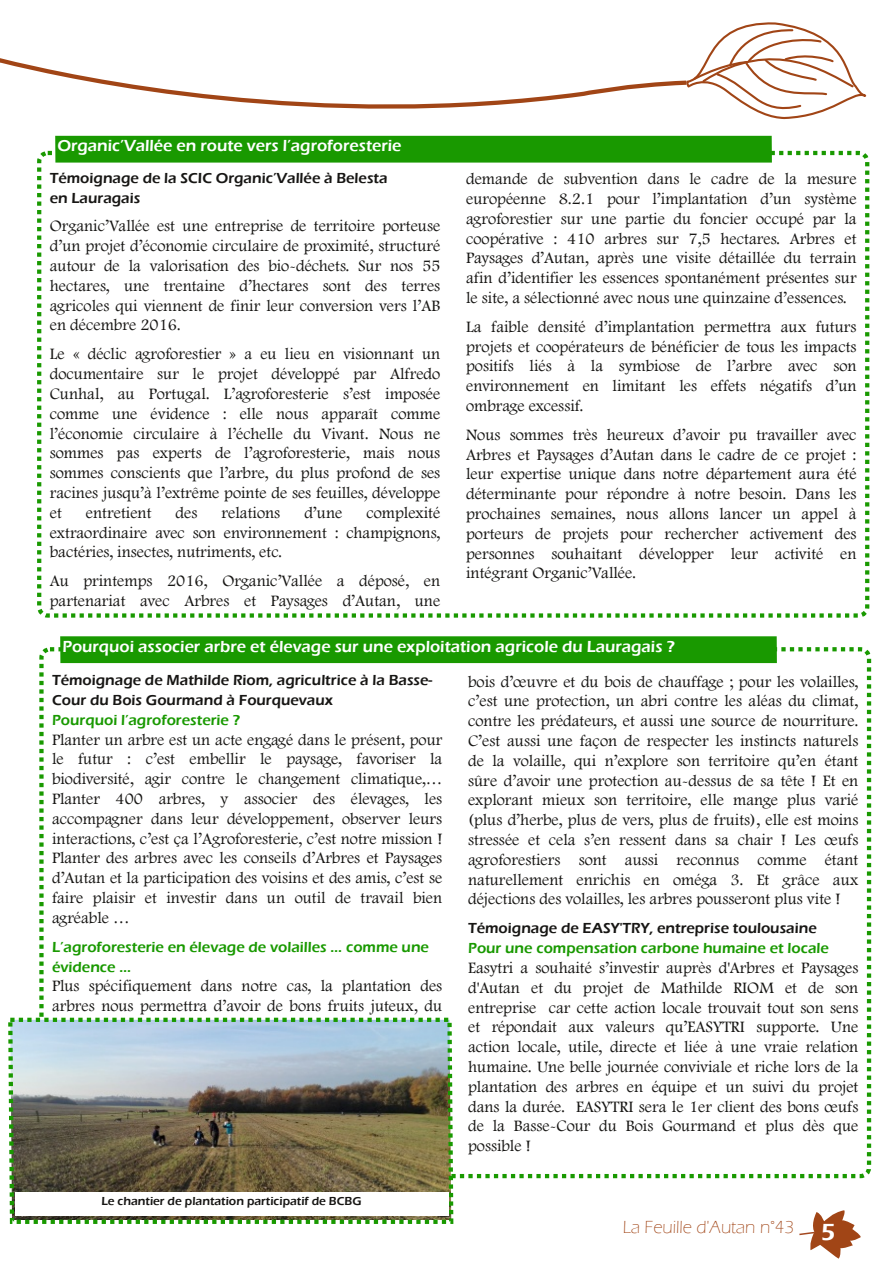
<style>
.page{position:relative;width:893px;height:1263px;background:#fff}
.page>*{position:absolute;margin:0;border:0;box-sizing:border-box;transform-origin:0 0}
.t1{font:300 18px "Eras ITC";color:#a14516}
.t2{font:16.5px/19.8px "Footlight MT Light";color:#171614;text-align:justify}
.t3{font:600 16.5px "Eras ITC";color:#fff}
.t4{font:600 15px/19.8px "Eras ITC";color:#171614}
.t5{font:600 15px/19.8px "Eras ITC";color:#199900}
.t6{font:600 12px "Eras ITC";color:#171614}
.s1{font-weight:600;font-size:24px;color:#fff}
</style>
<div class="page">
<svg style="left:799px;top:1210px;width:62px;height:48px"></svg>
<svg style="left:691px;top:22px;width:175px;height:97px"></svg>
<svg style="left:0;top:58px;width:691px;height:93px"></svg>
<div style="left:37px;top:151px;width:832px;height:467px;border:4px dashed #199900;border-radius:9px"></div>
<div style="left:55px;top:136px;width:717px;height:27px;background:#199900"></div>
<div style="left:60px;top:636px;width:717px;height:27px;background:#199900"></div>
<img style="left:8px;top:1015px;width:447px;height:209px">
<div style="left:15px;top:1191px;width:433px;height:24px;background:#fff"></div>
<p class="t3" style="left:57px;top:137px;width:346px">Organic’Vallée en route vers l’agroforesterie</p>
<p class="t4" style="left:50px;top:168px;width:339px">Témoignage de la SCIC Organic’Vallée à Belesta en Lauragais</p>
<p class="t2" style="left:50px;top:218px;width:392px">Organic’Vallée est une entreprise de territoire porteuse d’un projet d’économie circulaire de proximité, structuré autour de la valorisation des bio-déchets. Sur nos 55 hectares, une trentaine d’hectares sont des terres agricoles qui viennent de finir leur conversion vers l’AB en décembre 2016.</p>
<p class="t2" style="left:50px;top:345px;width:392px">Le « déclic agroforestier » a eu lieu en visionnant un documentaire sur le projet développé par Alfredo Cunhal, au Portugal. L’agroforesterie s’est imposée comme une évidence : elle nous apparaît comme l’économie circulaire à l’échelle du Vivant. Nous ne sommes pas experts de l’agroforesterie, mais nous sommes conscients que l’arbre, du plus profond de ses racines jusqu’à l’extrême pointe de ses feuilles, développe et</p>
<p class="t2" style="left:50px;top:504px;width:392px;text-indent:317px">complexité extraordinaire avec son environnement : champignons, bactéries, insectes, nutriments, etc.</p>
<p class="t2" style="left:50px;top:572px;width:392px">Au printemps 2016, Organic’Vallée a déposé, en partenariat avec Arbres et Paysages d’Autan, une</p>
<p class="t2" style="left:86px;top:504px;width:67px">entretient</p>
<p class="t2" style="left:176px;top:504px;width:23px">des</p>
<p class="t2" style="left:222px;top:504px;width:60px">relations</p>
<p class="t2" style="left:304px;top:504px;width:39px">d’une</p>
<p class="t2" style="left:466px;top:170px;width:392px">demande de subvention dans le cadre de la mesure européenne 8.2.1 pour l’implantation d’un système agroforestier sur une partie du foncier occupé par la coopérative : 410 arbres sur 7,5 hectares. Arbres et Paysages d’Autan, après une visite détaillée du terrain afin d’identifier les essences spontanément présentes sur le site, a sélectionné avec nous une quinzaine d’essences.</p>
<p class="t2" style="left:466px;top:318px;width:392px">La faible densité d’implantation permettra aux futurs projets et coopérateurs de bénéficier de tous les impacts positifs liés à la symbiose de l’arbre avec son environnement en limitant les effets négatifs d’un ombrage excessif.</p>
<p class="t2" style="left:466px;top:426px;width:392px">Nous sommes très heureux d’avoir pu travailler avec Arbres et Paysages d’Autan dans le cadre de ce projet : leur expertise unique dans notre département aura été déterminante pour répondre à notre besoin. Dans les prochaines semaines, nous allons lancer un appel à porteurs de projets pour rechercher activement des personnes souhaitant développer leur activité en intégrant Organic’Vallée.</p>
<p class="t3" style="left:62px;top:637px;width:614px">Pourquoi associer arbre et élevage sur une exploitation agricole du Lauragais ?</p>
<p class="t4" style="left:52px;top:670px;width:382px">Témoignage de Mathilde Riom, agricultrice à la Basse-<br>Cour du Bois Gourmand à Fourquevaux</p>
<p class="t5" style="left:52px;top:710px;width:190px">Pourquoi l’agroforesterie ?</p>
<p class="t2" style="left:52px;top:731px;width:392px">Planter un arbre est un acte engagé dans le présent, pour le futur : c’est embellir le paysage, favoriser la biodiversité, agir contre le changement climatique,… Planter 400 arbres, y associer des élevages, les accompagner dans leur développement, observer leurs interactions, c’est ça l’Agroforesterie, c’est notre mission !<br>Planter des arbres avec les conseils d’Arbres et Paysages d’Autan et la participation des voisins et des amis, c’est se faire plaisir et investir dans un outil de travail bien agréable …</p>
<p class="t5" style="left:52px;top:937px;width:378px">L’agroforesterie en élevage de volailles … comme une évidence …</p>
<p class="t2" style="left:52px;top:978px;width:392px">Plus spécifiquement dans notre cas, la plantation des arbres nous permettra d’avoir de bons fruits juteux, du</p>
<p class="t6" style="left:101px;top:1194px;width:262px">Le chantier de plantation participatif de BCBG</p>
<p class="t2" style="left:468px;top:673px;width:392px">bois d’œuvre et du bois de chauffage ; pour les volailles, c’est une protection, un abri contre les aléas du climat, contre les prédateurs, et aussi une source de nourriture.<br>C’est aussi une façon de respecter les instincts naturels de la volaille, qui n’explore son territoire qu’en étant sûre d’avoir une protection au-dessus de sa tête ! Et en explorant mieux son territoire, elle mange plus varié (plus d’herbe, plus de vers, plus de fruits), elle est moins stressée et cela s’en ressent dans sa chair ! Les œufs agroforestiers sont aussi reconnus comme étant naturellement enrichis en oméga 3. Et grâce aux déjections des volailles, les arbres pousseront plus vite !</p>
<p class="t4" style="left:468px;top:919px;width:350px">Témoignage de EASY'TRY, entreprise toulousaine</p>
<p class="t5" style="left:468px;top:938px;width:362px">Pour une compensation carbone humaine et locale</p>
<p class="t2" style="left:468px;top:959px;width:392px">Easytri a souhaité s’investir auprès d'Arbres et Paysages d'Autan et du projet de Mathilde RIOM et de son entreprise car cette action locale trouvait tout son sens et répondait aux valeurs qu’EASYTRI supporte. Une action locale, utile, directe et liée à une vraie relation humaine. Une belle journée conviviale et riche lors de la plantation des arbres en équipe et un suivi du projet dans la durée. EASYTRI sera le 1er client des bons œufs de la Basse-Cour du Bois Gourmand et plus dès que possible !</p>
<p class="t1" style="left:623px;top:1217px;width:214px">La Feuille d'Autan n°43 <span class="s1">5</span></p>
</div>
